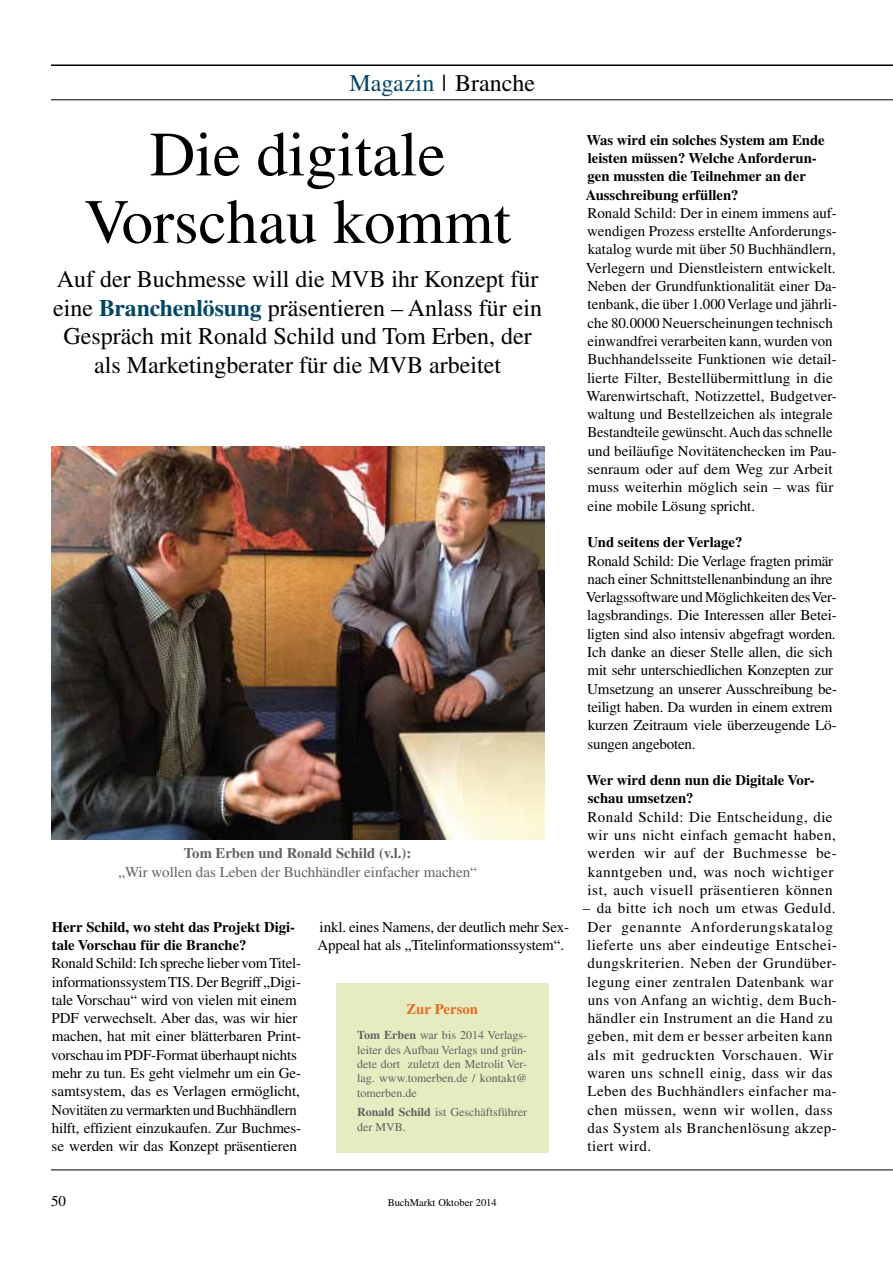
<style>
.page{position:relative;width:893px;height:1263px;background:#fff}
.page>*{position:absolute;margin:0;border:0;box-sizing:border-box;transform-origin:0 0}
.t1{font:63px/67.5px "Times LT Pro";color:#000;text-align:center}
.t2{font:24px/28.5px "Times LT Pro";color:#000;text-align:center}
.t3{font:15px/18.3px "Times LT Pro";color:#000}
.t4{font:15px/18.3px "Times LT Pro";letter-spacing:.03em;color:#000}
.t5{font:15px/18.3px "Times LT Pro";letter-spacing:.035em;color:#000}
.t6{font:15px "Times LT Pro";color:#616264}
.t7{font:700 14.7px/18.3px "Times LT Pro";color:#000}
.t8{font:700 14.7px "Times LT Pro";color:#616264}
.t9{font:700 14.7px "Times LT Pro";color:#ea671f}
.t10{font:12px/14.4px "Times LT Pro";color:#616264;text-align:justify}
.t11{font:10.5px "Times LT Pro";color:#000}
.s1{color:#004666}
.s2{font-weight:700;font-size:23.7px;color:#004666}
.s3{font-weight:700}
</style>
<div class="page">
<hr style="left:51px;top:1170px;width:842px;height:1px;background:#000">
<hr style="left:51px;top:64px;width:842px;height:2px;background:#000">
<hr style="left:51px;top:100px;width:842px;height:1px;background:#000">
<img style="left:51px;top:446px;width:493px;height:394px">
<div style="left:336px;top:983px;width:213px;height:169px;background:#e5ecc0"></div>
<h2 class="t2" style="left:349px;top:68px;width:187px"><span class="s1">Magazin</span> | Branche</h2>
<h1 class="t1" style="left:84px;top:120px;width:428px">Die digitale<br>Vorschau kommt</h1>
<h2 class="t2" style="left:53px;top:265px;width:491px">Auf der Buchmesse will die MVB ihr Konzept für eine <span class="s2">Branchenlösung</span> präsentieren – Anlass für ein Gespräch mit Ronald Schild und Tom Erben, der als Marketingberater für die MVB arbeitet</h2>
<p class="t8" style="left:184px;top:844px;width:229px">Tom Erben und Ronald Schild (v.l.):</p>
<p class="t6" style="left:118px;top:863px;width:360px">„Wir wollen das Leben der Buchhändler einfacher machen“</p>
<p class="t7" style="left:52px;top:917px;width:245px">Herr Schild, wo steht das Projekt Digi&shy;tale Vorschau für die Branche?</p>
<p class="t3" style="left:51px;top:954px;width:252px">Ronald Schild: Ich spreche lieber vom Titel&shy;informationssystem TIS. Der Begriff „Digi&shy;tale Vorschau“ wird von vielen mit einem PDF verwechselt. Aber das, was wir hier machen, hat mit einer blätterbaren Print&shy;vorschau im PDF-Format überhaupt nichts mehr zu tun. Es geht vielmehr um ein Ge&shy;samtsystem, das es Verlagen ermöglicht, Novitäten zu vermarkten und Buchhändlern hilft, effizient einzukaufen. Zur Buchmes&shy;se werden wir das Konzept präsentieren</p>
<p class="t3" style="left:318px;top:917px;width:253px">inkl. eines Namens, der deutlich mehr Sex-<br>Appeal hat als „Titelinformationssystem“.</p>
<p class="t9" style="left:406px;top:1000px;width:73px">Zur Person</p>
<p class="t10" style="left:357px;top:1028px;width:172px"><span class="s3">Tom Erben</span> war bis 2014 Verlags&shy;leiter des Aufbau Verlags und grün&shy;dete dort zuletzt den Metrolit Ver&shy;lag. www.tomerben.de / kontakt@ tomerben.de</p>
<p class="t10" style="left:357px;top:1105px;width:172px"><span class="s3">Ronald Schild</span> ist Geschäftsführer der MVB.</p>
<p class="t7" style="left:586px;top:130px;width:240px">Was wird ein solches System am Ende leisten müssen? Welche Anforderun&shy;gen mussten die Teilnehmer an der<br>Ausschreibung erfüllen?</p>
<p class="t3" style="left:586px;top:203px;width:252px">Ronald Schild: Der in einem immens auf&shy;wendigen Prozess erstellte Anforderungs&shy;katalog wurde mit über 50 Buchhändlern, Verlegern und Dienstleistern entwickelt.<br>Neben der Grundfunktionalität einer Da&shy;tenbank, die über 1.000 Verlage und jährli&shy;che 80.0000 Neuerscheinungen technisch einwandfrei verarbeiten kann, wurden von Buchhandelsseite Funktionen wie detail&shy;lierte Filter, Bestellübermittlung in die Warenwirtschaft, Notizzettel, Budgetver&shy;waltung und Bestellzeichen als integrale Bestandteile gewünscht. Auch das schnelle und beiläufige Novitätenchecken im Pau&shy;senraum oder auf dem Weg zur Arbeit muss weiterhin möglich sein – was für eine mobile Lösung spricht.</p>
<p class="t7" style="left:587px;top:533px;width:157px">Und seitens der Verlage?</p>
<p class="t3" style="left:586px;top:551px;width:253px">Ronald Schild: Die Verlage fragten primär nach einer Schnittstellenanbindung an ihre Verlagssoftware und Möglichkeiten des Ver&shy;lagsbrandings. Die Interessen aller Betei&shy;ligten sind also intensiv abgefragt worden.<br>Ich danke an dieser Stelle allen, die sich mit sehr unterschiedlichen Konzepten zur Umsetzung an unserer Ausschreibung be&shy;teiligt haben. Da wurden in einem extrem kurzen Zeitraum viele überzeugende Lö&shy;sungen angeboten.</p>
<p class="t7" style="left:586px;top:771px;width:230px">Wer wird denn nun die Digitale Vor&shy;schau umsetzen?</p>
<p class="t5" style="left:587px;top:807px;width:251px">Ronald Schild: Die Entscheidung, die wir uns nicht einfach gemacht haben, werden wir auf der Buchmesse be&shy;kanntgeben und, was noch wichtiger ist, auch visuell präsentieren können</p>
<p class="t4" style="left:583px;top:899px;width:256px">– da bitte ich noch um etwas Geduld.<br>Der genannte Anforderungskatalog lieferte uns aber eindeutige Entschei&shy;dungskriterien. Neben der Grundüber&shy;legung einer zentralen Datenbank war uns von Anfang an wichtig, dem Buch&shy;händler ein Instrument an die Hand zu geben, mit dem er besser arbeiten kann als mit gedruckten Vorschauen. Wir waren uns schnell einig, dass wir das Leben des Buchhändlers einfacher ma&shy;chen müssen, wenn wir wollen, dass das System als Branchenlösung akzep&shy;tiert wird.</p>
<p class="t3" style="left:51px;top:1192px;width:16px">50</p>
<p class="t11" style="left:388px;top:1196px;width:111px">BuchMarkt Oktober 2014</p>
</div>
